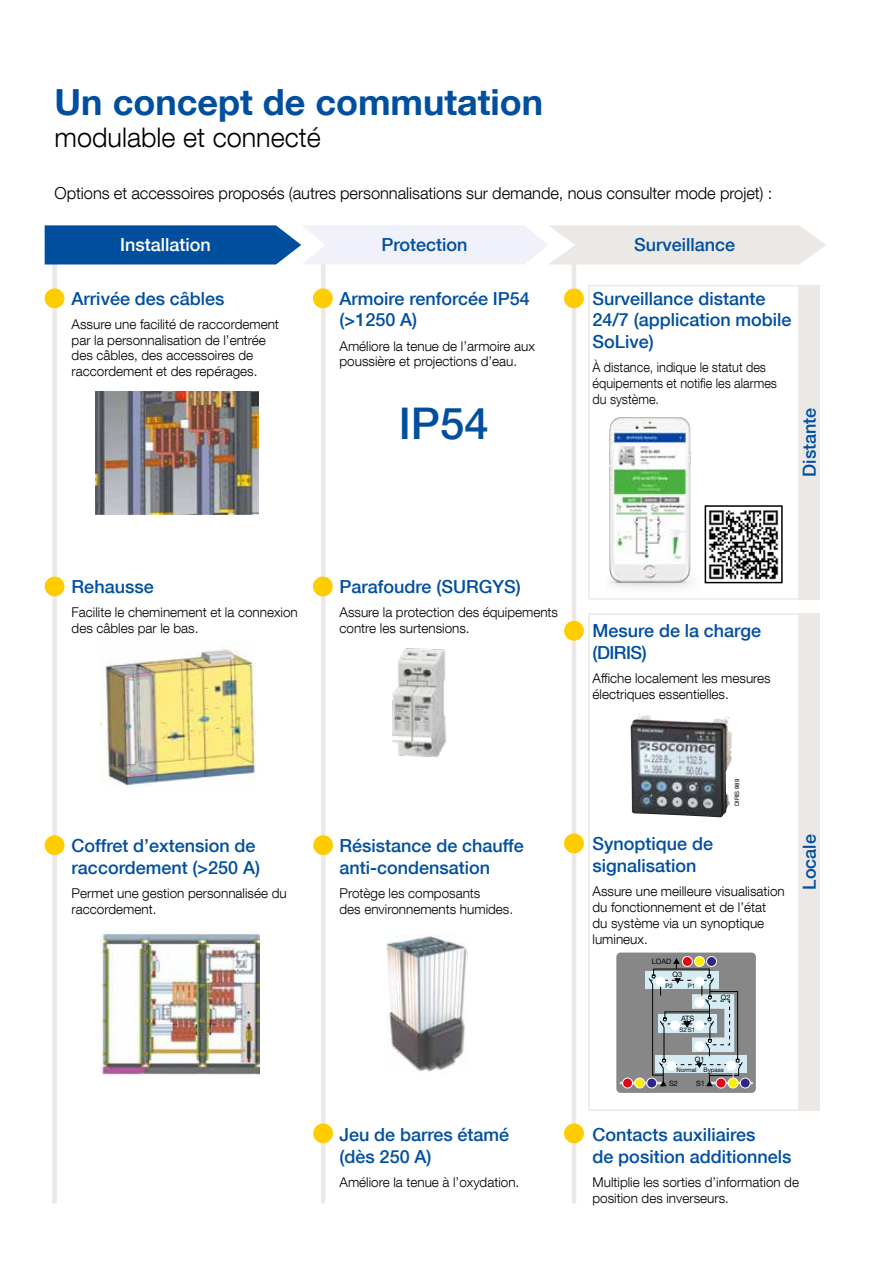
<style>
.page{position:relative;width:893px;height:1263px;background:#fff}
.page>*{position:absolute;margin:0;border:0;box-sizing:border-box;transform-origin:0 0}
.t1{font:500 43.65px "Helvetica Neue LT Com";color:#004f9f}
.t2{font:700 36px "Helvetica Neue LT Com";color:#004f9f}
.t3{font:300 27px "Helvetica Neue LT Com";color:#000}
.t4{font:500 18px/21.8px "Helvetica Neue LT Com";color:#004f9f}
.t5{font:500 18px "Helvetica Neue LT Com";color:#fff}
.t6{font:300 16.5px "Helvetica Neue LT Com";letter-spacing:-.005em;color:#000}
.t7{font:300 13.5px/15.8px "Helvetica Neue LT Com";color:#000}
.t8{font:300 13.5px/15.8px "Helvetica Neue LT Com";color:#000;scale:.94 1}
.t9{font:7.35px "Helvetica Neue LT Com";color:#000}
.t10{font:6.15px "Helvetica Neue LT Com";color:#000}
.t11{font:6px "Helvetica Neue LT Com";color:#000}
</style>
<div class="page">
<img style="left:101px;top:642px;width:155px;height:144px">
<img style="left:95px;top:391px;width:163px;height:123px">
<img style="left:101px;top:931px;width:158px;height:144px">
<div style="left:52px;top:247px;width:5px;height:956px;background:#ebe8e6"></div>
<div style="left:45px;top:835px;width:19px;height:20px;background:#fc0;border-radius:50%"></div>
<div style="left:45px;top:288px;width:19px;height:20px;background:#fc0;border-radius:50%"></div>
<img style="left:631px;top:713px;width:101px;height:104px">
<div style="left:616px;top:952px;width:140px;height:141px;background:#878787;border-radius:4px"></div>
<div style="left:645px;top:971px;width:73px;height:18px;background:#d5ecf4"></div>
<div style="left:656px;top:1056px;width:91px;height:17px;background:#d5ecf4"></div>
<hr style="left:709px;top:1082px;width:43px;height:2px;background:#d5ecf4">
<hr style="left:621px;top:1082px;width:42px;height:2px;background:#d5ecf4">
<div style="left:682px;top:956px;width:10px;height:10px;background:#adacac;border-radius:50%"></div>
<div style="left:682px;top:956px;width:11px;height:11px;border:1px solid #fff;border-radius:50%"></div>
<div style="left:694px;top:956px;width:10px;height:10px;background:#a5a5a5;border-radius:50%"></div>
<div style="left:694px;top:956px;width:11px;height:11px;border:1px solid #fff;border-radius:50%"></div>
<div style="left:706px;top:956px;width:11px;height:11px;border:1px solid #fff;border-radius:50%"></div>
<div style="left:623px;top:1078px;width:9px;height:10px;background:#e30613;border-radius:50%"></div>
<div style="left:622px;top:1078px;width:11px;height:10px;border:1px solid #fff;border-radius:50%"></div>
<div style="left:635px;top:1078px;width:10px;height:10px;background:#ffed00;border-radius:50%"></div>
<div style="left:634px;top:1078px;width:11px;height:10px;border:1px solid #fff;border-radius:50%"></div>
<div style="left:647px;top:1078px;width:10px;height:10px;background:#e9e8ec;border-radius:50%"></div>
<div style="left:646px;top:1078px;width:11px;height:10px;border:1px solid #fff;border-radius:50%"></div>
<div style="left:716px;top:1078px;width:10px;height:10px;border:1px solid #fff;border-radius:50%"></div>
<div style="left:728px;top:1078px;width:10px;height:10px;border:1px solid #fff;border-radius:50%"></div>
<div style="left:740px;top:1078px;width:10px;height:10px;background:#312783;border-radius:50%"></div>
<div style="left:740px;top:1078px;width:10px;height:10px;border:1px solid #fff;border-radius:50%"></div>
<svg style="left:648px;top:958px;width:95px;height:128px"></svg>
<div style="left:656px;top:977px;width:9px;height:9px;background:#fff;border-radius:50%"></div>
<div style="left:694px;top:977px;width:10px;height:9px;background:#fff;border-radius:50%"></div>
<div style="left:670px;top:1020px;width:10px;height:10px;background:#fff;border-radius:50%"></div>
<div style="left:694px;top:1020px;width:10px;height:10px;background:#fff;border-radius:50%"></div>
<div style="left:666px;top:1061px;width:10px;height:10px;background:#fff;border-radius:50%"></div>
<div style="left:726px;top:1061px;width:10px;height:10px;background:#fff;border-radius:50%"></div>
<hr style="left:572px;top:247px;width:4px;height:956px;background:#ebe8e6">
<div style="left:564px;top:288px;width:20px;height:20px;background:#fc0;border-radius:50%"></div>
<div style="left:564px;top:621px;width:20px;height:20px;background:#fc0;border-radius:50%"></div>
<div style="left:564px;top:833px;width:20px;height:20px;background:#fc0;border-radius:50%"></div>
<div style="left:564px;top:1123px;width:20px;height:20px;background:#fc0;border-radius:50%"></div>
<img style="left:392px;top:648px;width:55px;height:110px">
<img style="left:386px;top:935px;width:81px;height:137px">
<hr style="left:321px;top:253px;width:4px;height:950px;background:#ebe8e6">
<div style="left:313px;top:1123px;width:20px;height:20px;background:#fc0;border-radius:50%"></div>
<div style="left:313px;top:835px;width:20px;height:20px;background:#fc0;border-radius:50%"></div>
<div style="left:313px;top:576px;width:20px;height:20px;background:#fc0;border-radius:50%"></div>
<div style="left:45px;top:576px;width:20px;height:20px;background:#fc0;border-radius:50%"></div>
<div style="left:313px;top:288px;width:20px;height:20px;background:#fc0;border-radius:50%"></div>
<svg style="left:45px;top:225px;width:781px;height:39px"></svg>
<div style="left:588px;top:285px;width:231px;height:315px;border:2px solid #ebe8e6"></div>
<div style="left:588px;top:613px;width:231px;height:498px;border:2px solid #ebe8e6"></div>
<div style="left:799px;top:285px;width:21px;height:315px;background:#ebe8e6"></div>
<div style="left:799px;top:613px;width:21px;height:498px;background:#ebe8e6"></div>
<img style="left:609px;top:418px;width:82px;height:170px">
<img style="left:708px;top:510px;width:71px;height:70px">
<div style="left:705px;top:505px;width:78px;height:78px;border:2px solid #000"></div>
<h2 class="t2" style="left:55px;top:79px;width:490px">Un concept de commutation</h2>
<h3 class="t3" style="left:55px;top:120px;width:268px">modulable et connecté</h3>
<p class="t6" style="left:55px;top:183px;width:719px">Options et accessoires proposés (autres personnalisations sur demande, nous consulter mode projet) :</p>
<h3 class="t5" style="left:120px;top:234px;width:92px">Installation</h3>
<h3 class="t4" style="left:381px;top:234px;width:88px">Protection</h3>
<h3 class="t4" style="left:634px;top:234px;width:103px">Surveillance</h3>
<h3 class="t4" style="left:72px;top:287px;width:154px">Arrivée des câbles</h3>
<p class="t7" style="left:72px;top:316px;width:209px">Assure une facilité de raccordement par la personnalisation de l’entrée des câbles, des accessoires de raccordement et des repérages.</p>
<h3 class="t4" style="left:340px;top:287px;width:192px">Armoire renforcée IP54 (&gt;1250 A)</h3>
<p class="t7" style="left:340px;top:338px;width:197px">Améliore la tenue de l’armoire aux poussière et projections d’eau.</p>
<h1 class="t1" style="left:399px;top:398px;width:91px">IP54</h1>
<h3 class="t4" style="left:593px;top:287px;width:200px">Surveillance distante<br>24/7 (application mobile<br>SoLive)</h3>
<p class="t8" style="left:593px;top:359px;width:198px">À distance, indique le statut des équipements et notifie les alarmes du système.</p>
<h3 class="t4" style="left:798px;top:477px;width:71px;rotate:-90deg">Distante</h3>
<h3 class="t4" style="left:72px;top:575px;width:84px">Rehausse</h3>
<p class="t7" style="left:72px;top:604px;width:228px">Facilite le cheminement et la connexion des câbles par le bas.</p>
<h3 class="t4" style="left:72px;top:834px;width:190px">Coffret d’extension de raccordement (&gt;250 A)</h3>
<p class="t7" style="left:72px;top:885px;width:217px">Permet une gestion personnalisée du raccordement.</p>
<h3 class="t4" style="left:340px;top:575px;width:183px">Parafoudre (SURGYS)</h3>
<p class="t7" style="left:340px;top:604px;width:220px">Assure la protection des équipements contre les surtensions.</p>
<h3 class="t4" style="left:340px;top:834px;width:186px">Résistance de chauffe anti-condensation</h3>
<p class="t7" style="left:340px;top:885px;width:175px">Protège les composants<br>des environnements humides.</p>
<h3 class="t4" style="left:593px;top:619px;width:170px">Mesure de la charge (DIRIS)</h3>
<p class="t7" style="left:593px;top:670px;width:180px">Affiche localement les mesures électriques essentielles.</p>
<p class="t11" style="left:733px;top:806px;width:29px;rotate:-90deg">DIRIS 989</p>
<h3 class="t4" style="left:593px;top:833px;width:122px">Synoptique de signalisation</h3>
<p class="t7" style="left:593px;top:883px;width:194px">Assure une meilleure visualisation du fonctionnement et de l’état<br>du système via un synoptique lumineux.</p>
<p class="t9" style="left:652px;top:957px;width:21px">LOAD</p>
<p class="t9" style="left:672px;top:970px;width:11px">Q3</p>
<p class="t10" style="left:665px;top:982px;width:9px">P2</p>
<p class="t10" style="left:688px;top:982px;width:9px">P1</p>
<p class="t9" style="left:681px;top:1013px;width:15px">ATS</p>
<p class="t10" style="left:679px;top:1026px;width:17px">S2 S1</p>
<p class="t9" style="left:721px;top:993px;width:11px">Q2</p>
<p class="t9" style="left:695px;top:1054px;width:11px">Q1</p>
<p class="t10" style="left:677px;top:1066px;width:49px">Normal Bypass</p>
<p class="t9" style="left:669px;top:1079px;width:10px">S2</p>
<p class="t9" style="left:696px;top:1079px;width:10px">S1</p>
<h3 class="t4" style="left:798px;top:890px;width:57px;rotate:-90deg">Locale</h3>
<h3 class="t4" style="left:340px;top:1124px;width:171px">Jeu de barres étamé (dès 250 A)</h3>
<p class="t7" style="left:340px;top:1174px;width:181px">Améliore la tenue à l’oxydation.</p>
<h3 class="t4" style="left:593px;top:1124px;width:200px">Contacts auxiliaires<br>de position additionnels</h3>
<p class="t7" style="left:593px;top:1174px;width:208px">Multiplie les sorties d’information de position des inverseurs.</p>
</div>
